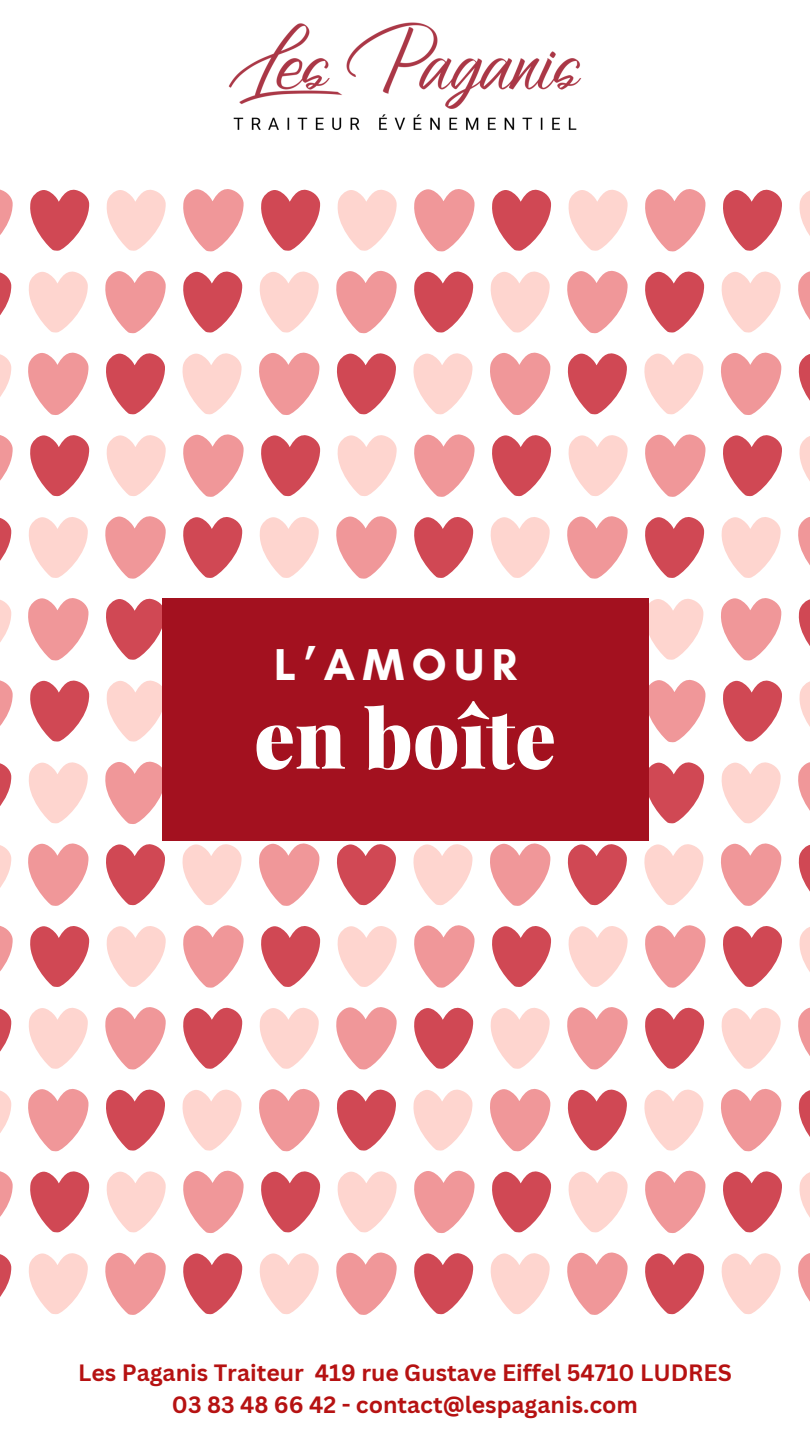
<style>
.page{position:relative;width:810px;height:1440px;background:#fff}
.page>*{position:absolute;margin:0;border:0;box-sizing:border-box;transform-origin:0 0}
.t1{font:900 81.4px "Playfair Display";color:#fff}
.t2{font:700 45.4px "Glacial Indifference";letter-spacing:.17em;color:#fff}
.t3{font:700 23px "Canva Sans";color:#b61212}
</style>
<div class="page">
<svg style="left:0;top:189px;width:13px;height:46px"></svg>
<svg style="left:183px;top:189px;width:61px;height:63px"></svg>
<svg style="left:414px;top:189px;width:61px;height:63px"></svg>
<svg style="left:645px;top:189px;width:61px;height:63px"></svg>
<svg style="left:30px;top:189px;width:60px;height:62px"></svg>
<svg style="left:261px;top:189px;width:59px;height:62px"></svg>
<svg style="left:492px;top:189px;width:59px;height:62px"></svg>
<svg style="left:723px;top:189px;width:59px;height:62px"></svg>
<svg style="left:106px;top:189px;width:60px;height:62px"></svg>
<svg style="left:337px;top:189px;width:60px;height:62px"></svg>
<svg style="left:568px;top:189px;width:60px;height:62px"></svg>
<svg style="left:799px;top:190px;width:11px;height:46px"></svg>
<svg style="left:0;top:680px;width:13px;height:46px"></svg>
<svg style="left:648px;top:678px;width:58px;height:64px"></svg>
<svg style="left:30px;top:680px;width:60px;height:62px"></svg>
<svg style="left:723px;top:680px;width:59px;height:62px"></svg>
<svg style="left:106px;top:680px;width:56px;height:62px"></svg>
<svg style="left:799px;top:681px;width:11px;height:46px"></svg>
<svg style="left:0;top:435px;width:13px;height:46px"></svg>
<svg style="left:183px;top:434px;width:61px;height:63px"></svg>
<svg style="left:414px;top:434px;width:61px;height:63px"></svg>
<svg style="left:645px;top:434px;width:61px;height:63px"></svg>
<svg style="left:30px;top:435px;width:60px;height:61px"></svg>
<svg style="left:261px;top:435px;width:59px;height:61px"></svg>
<svg style="left:492px;top:435px;width:59px;height:61px"></svg>
<svg style="left:723px;top:435px;width:59px;height:61px"></svg>
<svg style="left:106px;top:435px;width:60px;height:61px"></svg>
<svg style="left:337px;top:435px;width:60px;height:61px"></svg>
<svg style="left:568px;top:435px;width:60px;height:61px"></svg>
<svg style="left:799px;top:436px;width:11px;height:45px"></svg>
<svg style="left:0;top:1171px;width:13px;height:46px"></svg>
<svg style="left:183px;top:1170px;width:61px;height:63px"></svg>
<svg style="left:414px;top:1170px;width:61px;height:63px"></svg>
<svg style="left:645px;top:1170px;width:61px;height:63px"></svg>
<svg style="left:30px;top:1171px;width:60px;height:62px"></svg>
<svg style="left:261px;top:1171px;width:59px;height:62px"></svg>
<svg style="left:492px;top:1171px;width:59px;height:62px"></svg>
<svg style="left:723px;top:1171px;width:59px;height:62px"></svg>
<svg style="left:106px;top:1171px;width:60px;height:62px"></svg>
<svg style="left:337px;top:1171px;width:60px;height:62px"></svg>
<svg style="left:568px;top:1171px;width:60px;height:62px"></svg>
<svg style="left:799px;top:1172px;width:11px;height:46px"></svg>
<svg style="left:0;top:926px;width:13px;height:45px"></svg>
<svg style="left:183px;top:925px;width:61px;height:63px"></svg>
<svg style="left:414px;top:925px;width:61px;height:63px"></svg>
<svg style="left:645px;top:925px;width:61px;height:63px"></svg>
<svg style="left:30px;top:926px;width:60px;height:61px"></svg>
<svg style="left:261px;top:926px;width:59px;height:61px"></svg>
<svg style="left:492px;top:926px;width:59px;height:61px"></svg>
<svg style="left:723px;top:926px;width:59px;height:61px"></svg>
<svg style="left:106px;top:926px;width:60px;height:61px"></svg>
<svg style="left:337px;top:926px;width:60px;height:61px"></svg>
<svg style="left:568px;top:926px;width:60px;height:61px"></svg>
<svg style="left:799px;top:927px;width:11px;height:45px"></svg>
<svg style="left:105px;top:270px;width:61px;height:63px"></svg>
<svg style="left:336px;top:270px;width:61px;height:63px"></svg>
<svg style="left:567px;top:270px;width:61px;height:63px"></svg>
<svg style="left:798px;top:271px;width:12px;height:49px"></svg>
<svg style="left:0;top:272px;width:12px;height:43px"></svg>
<svg style="left:183px;top:271px;width:60px;height:62px"></svg>
<svg style="left:414px;top:271px;width:60px;height:62px"></svg>
<svg style="left:645px;top:271px;width:59px;height:62px"></svg>
<svg style="left:29px;top:271px;width:59px;height:62px"></svg>
<svg style="left:259px;top:271px;width:60px;height:62px"></svg>
<svg style="left:490px;top:271px;width:60px;height:62px"></svg>
<svg style="left:721px;top:271px;width:60px;height:62px"></svg>
<svg style="left:105px;top:761px;width:57px;height:63px"></svg>
<svg style="left:798px;top:762px;width:12px;height:49px"></svg>
<svg style="left:0;top:763px;width:12px;height:43px"></svg>
<svg style="left:648px;top:760px;width:56px;height:63px"></svg>
<svg style="left:29px;top:762px;width:59px;height:61px"></svg>
<svg style="left:721px;top:762px;width:60px;height:61px"></svg>
<svg style="left:105px;top:516px;width:61px;height:63px"></svg>
<svg style="left:336px;top:516px;width:61px;height:63px"></svg>
<svg style="left:567px;top:516px;width:61px;height:63px"></svg>
<svg style="left:798px;top:517px;width:12px;height:48px"></svg>
<svg style="left:0;top:518px;width:12px;height:43px"></svg>
<svg style="left:183px;top:517px;width:60px;height:61px"></svg>
<svg style="left:414px;top:517px;width:60px;height:61px"></svg>
<svg style="left:645px;top:517px;width:59px;height:61px"></svg>
<svg style="left:29px;top:517px;width:59px;height:61px"></svg>
<svg style="left:259px;top:517px;width:60px;height:61px"></svg>
<svg style="left:490px;top:517px;width:60px;height:61px"></svg>
<svg style="left:721px;top:517px;width:60px;height:61px"></svg>
<svg style="left:105px;top:1252px;width:61px;height:63px"></svg>
<svg style="left:336px;top:1252px;width:61px;height:63px"></svg>
<svg style="left:567px;top:1252px;width:61px;height:63px"></svg>
<svg style="left:798px;top:1253px;width:12px;height:49px"></svg>
<svg style="left:0;top:1254px;width:12px;height:43px"></svg>
<svg style="left:183px;top:1253px;width:60px;height:61px"></svg>
<svg style="left:414px;top:1253px;width:60px;height:61px"></svg>
<svg style="left:645px;top:1253px;width:59px;height:61px"></svg>
<svg style="left:29px;top:1253px;width:59px;height:61px"></svg>
<svg style="left:259px;top:1253px;width:60px;height:61px"></svg>
<svg style="left:490px;top:1253px;width:60px;height:61px"></svg>
<svg style="left:721px;top:1253px;width:60px;height:61px"></svg>
<svg style="left:105px;top:1007px;width:61px;height:63px"></svg>
<svg style="left:336px;top:1007px;width:61px;height:63px"></svg>
<svg style="left:567px;top:1007px;width:61px;height:63px"></svg>
<svg style="left:798px;top:1007px;width:12px;height:49px"></svg>
<svg style="left:0;top:1008px;width:12px;height:44px"></svg>
<svg style="left:183px;top:1007px;width:60px;height:62px"></svg>
<svg style="left:414px;top:1007px;width:60px;height:62px"></svg>
<svg style="left:645px;top:1007px;width:59px;height:62px"></svg>
<svg style="left:29px;top:1008px;width:59px;height:61px"></svg>
<svg style="left:259px;top:1008px;width:60px;height:61px"></svg>
<svg style="left:490px;top:1008px;width:60px;height:61px"></svg>
<svg style="left:721px;top:1008px;width:60px;height:61px"></svg>
<svg style="left:28px;top:352px;width:61px;height:63px"></svg>
<svg style="left:259px;top:352px;width:61px;height:63px"></svg>
<svg style="left:490px;top:352px;width:61px;height:63px"></svg>
<svg style="left:721px;top:352px;width:61px;height:63px"></svg>
<svg style="left:106px;top:353px;width:59px;height:61px"></svg>
<svg style="left:337px;top:353px;width:59px;height:61px"></svg>
<svg style="left:567px;top:353px;width:60px;height:61px"></svg>
<svg style="left:798px;top:354px;width:12px;height:47px"></svg>
<svg style="left:0;top:354px;width:12px;height:43px"></svg>
<svg style="left:182px;top:353px;width:60px;height:61px"></svg>
<svg style="left:413px;top:353px;width:60px;height:61px"></svg>
<svg style="left:644px;top:353px;width:60px;height:61px"></svg>
<svg style="left:28px;top:843px;width:61px;height:63px"></svg>
<svg style="left:259px;top:843px;width:61px;height:63px"></svg>
<svg style="left:490px;top:843px;width:61px;height:63px"></svg>
<svg style="left:721px;top:843px;width:61px;height:63px"></svg>
<svg style="left:106px;top:844px;width:59px;height:61px"></svg>
<svg style="left:337px;top:844px;width:59px;height:61px"></svg>
<svg style="left:567px;top:844px;width:60px;height:61px"></svg>
<svg style="left:798px;top:844px;width:12px;height:48px"></svg>
<svg style="left:0;top:845px;width:12px;height:43px"></svg>
<svg style="left:182px;top:844px;width:60px;height:61px"></svg>
<svg style="left:413px;top:844px;width:60px;height:61px"></svg>
<svg style="left:644px;top:844px;width:60px;height:61px"></svg>
<svg style="left:28px;top:598px;width:61px;height:63px"></svg>
<svg style="left:721px;top:598px;width:61px;height:63px"></svg>
<svg style="left:106px;top:598px;width:56px;height:62px"></svg>
<svg style="left:798px;top:599px;width:12px;height:47px"></svg>
<svg style="left:0;top:600px;width:12px;height:42px"></svg>
<svg style="left:648px;top:598px;width:56px;height:62px"></svg>
<svg style="left:28px;top:1089px;width:61px;height:62px"></svg>
<svg style="left:259px;top:1089px;width:61px;height:62px"></svg>
<svg style="left:490px;top:1089px;width:61px;height:62px"></svg>
<svg style="left:721px;top:1089px;width:61px;height:62px"></svg>
<svg style="left:106px;top:1089px;width:59px;height:62px"></svg>
<svg style="left:337px;top:1089px;width:59px;height:62px"></svg>
<svg style="left:567px;top:1089px;width:60px;height:62px"></svg>
<svg style="left:798px;top:1090px;width:12px;height:47px"></svg>
<svg style="left:0;top:1090px;width:12px;height:43px"></svg>
<svg style="left:182px;top:1089px;width:60px;height:62px"></svg>
<svg style="left:413px;top:1089px;width:60px;height:62px"></svg>
<svg style="left:644px;top:1089px;width:60px;height:62px"></svg>
<div style="left:162px;top:598px;width:486px;height:244px;background:#a3111f"></div>
<img style="left:228px;top:22px;width:354px;height:108px">
<p class="t2" style="left:274px;top:637px;width:244px">L’AMOUR</p>
<p class="t1" style="left:254px;top:681px;width:303px">en boîte</p>
<h2 class="t3" style="left:78px;top:1357px;width:655px">Les Paganis Traiteur 419 rue Gustave Eiffel 54710 LUDRES</h2>
<h1 class="t3" style="left:172px;top:1388px;width:468px">03 83 48 66 42 - contact@lespaganis.com</h1>
</div>
